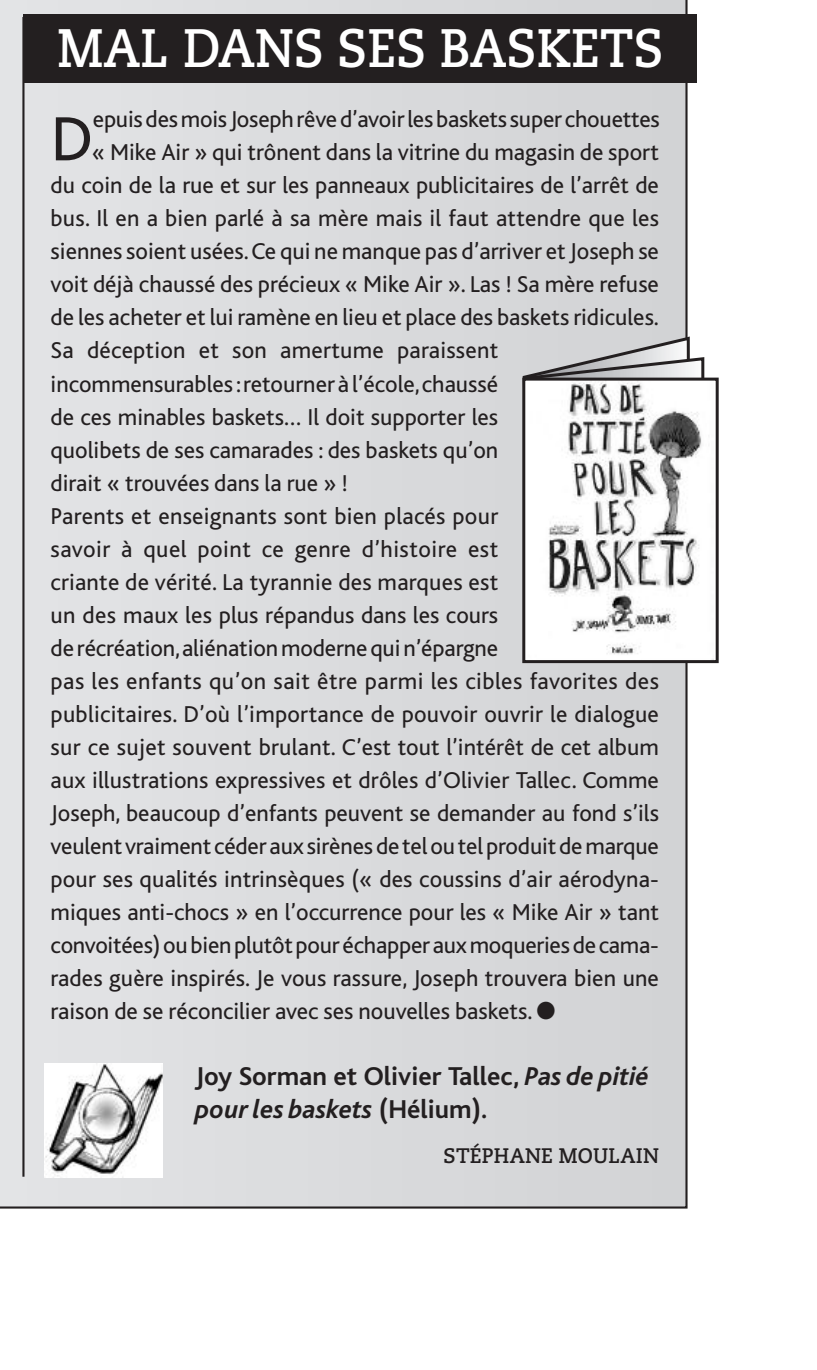
<style>
.page{position:relative;width:817px;height:1370px;background:#fff}
.page>*{position:absolute;margin:0;border:0;box-sizing:border-box;transform-origin:0 0}
.t1{font:65.4px "Bliss";color:#231f20}
.t2{font:700 54px "Caecilia";letter-spacing:.005em;color:#fff;scale:.9 1}
.t3{font:700 27px/33px "Bliss";color:#231f20}
.t4{font:24px "Bliss";color:#231f20}
.t5{font:24px "Bliss";letter-spacing:.02em;color:#231f20}
.t6{font:700 21px "Caecilia";letter-spacing:.01em;color:#231f20;scale:.95 1}
.s1{font-style:italic}
</style>
<div class="page">
<div style="left:0;top:0;width:687px;height:1208px;background:#dbdcde"></div>
<div style="left:23px;top:14px;width:674px;height:68px;background:#231f20"></div>
<svg style="left:522px;top:336px;width:168px;height:41px"></svg>
<svg style="left:524px;top:357px;width:180px;height:20px"></svg>
<img style="left:526px;top:381px;width:176px;height:278px">
<div style="left:522px;top:377px;width:196px;height:286px;border:3px solid #231f20"></div>
<hr style="left:22px;top:17px;width:2px;height:1159px;background:#231f20">
<img style="left:44px;top:1063px;width:118px;height:113px">
<h2 class="t2" style="left:57px;top:25px;width:675px">MAL DANS SES BASKETS</h2>
<h1 class="t1" style="left:51px;top:117px;width:44px">D</h1>
<p class="t4" style="left:93px;top:111px;width:568px">epuisdesmoisJosephrêved’avoirlesbasketssuper chouettes</p>
<p class="t4" style="left:92px;top:144px;width:568px">« Mike Air » qui trônent dans la vitrine du magasin de sport</p>
<p class="t4" style="left:51px;top:177px;width:609px">du coin de la rue et sur les panneaux publicitaires de l’arrêt de</p>
<p class="t4" style="left:51px;top:210px;width:609px">bus. Il en a bien parlé à sa mère mais il faut attendre que les</p>
<p class="t4" style="left:51px;top:243px;width:609px">siennes soient usées.Ce qui ne manque pas d’arriver et Joseph se</p>
<p class="t4" style="left:51px;top:276px;width:609px">voit déjà chaussé des précieux « Mike Air ». Las ! Sa mère refuse</p>
<p class="t4" style="left:51px;top:309px;width:609px">de les acheter et lui ramène en lieu et place des baskets ridicules.</p>
<p class="t4" style="left:51px;top:342px;width:449px">Sa déception et son amertume paraissent</p>
<p class="t4" style="left:51px;top:375px;width:449px">incommensurables:retourner à l’école,chaussé</p>
<p class="t4" style="left:51px;top:408px;width:449px">de ces minables baskets… Il doit supporter les</p>
<p class="t4" style="left:51px;top:441px;width:449px">quolibets de ses camarades : des baskets qu’on</p>
<p class="t4" style="left:51px;top:474px;width:299px">dirait « trouvées dans la rue » !</p>
<p class="t4" style="left:51px;top:507px;width:449px">Parents et enseignants sont bien placés pour</p>
<p class="t5" style="left:51px;top:540px;width:449px">savoir à quel point ce genre d’histoire est</p>
<p class="t4" style="left:51px;top:573px;width:449px">criante de vérité. La tyrannie des marques est</p>
<p class="t4" style="left:51px;top:606px;width:449px">un des maux les plus répandus dans les cours</p>
<p class="t4" style="left:51px;top:639px;width:449px">derécréation,aliénationmodernequin’épargne</p>
<p class="t5" style="left:51px;top:672px;width:609px">pas les enfants qu’on sait être parmi les cibles favorites des</p>
<p class="t4" style="left:51px;top:705px;width:609px">publicitaires. D’où l’importance de pouvoir ouvrir le dialogue</p>
<p class="t4" style="left:51px;top:738px;width:609px">sur ce sujet souvent brulant. C’est tout l’intérêt de cet album</p>
<p class="t4" style="left:51px;top:771px;width:609px">aux illustrations expressives et drôles d’Olivier Tallec. Comme</p>
<p class="t4" style="left:51px;top:804px;width:609px">Joseph, beaucoup d’enfants peuvent se demander au fond s’ils</p>
<p class="t4" style="left:51px;top:837px;width:609px">veulent vraiment céderaux sirènesdeteloutelproduitdemarque</p>
<p class="t4" style="left:51px;top:870px;width:609px">pour ses qualités intrinsèques (« des coussins d’air aérodyna-</p>
<p class="t4" style="left:51px;top:903px;width:609px">miques anti-chocs » en l’occurrence pour les « Mike Air » tant</p>
<p class="t4" style="left:51px;top:936px;width:609px">convoitées)oubienplutôtpouréchapperauxmoqueriesdecama-</p>
<p class="t4" style="left:51px;top:969px;width:609px">rades guère inspirés. Je vous rassure, Joseph trouvera bien une</p>
<p class="t4" style="left:51px;top:1002px;width:506px">raison de se réconcilier avec ses nouvelles baskets. ●</p>
<p class="t3" style="left:195px;top:1062px;width:455px">Joy Sorman et Olivier Tallec, <span class="s1">Pas de pitié pour les baskets</span> (Hélium).</p>
<p class="t6" style="left:443px;top:1146px;width:228px">STÉPHANE MOULAIN</p>
</div>
